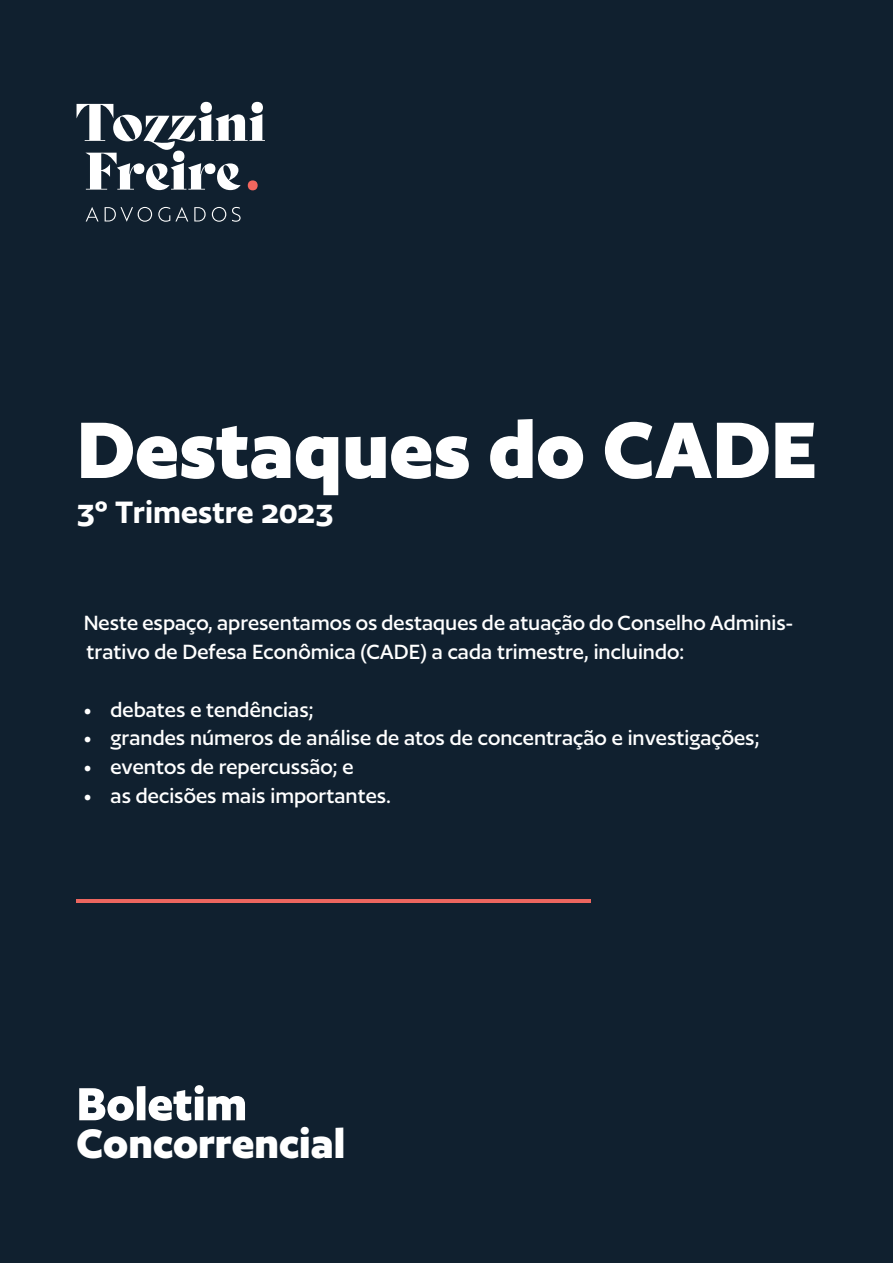
<style>
.page{position:relative;width:893px;height:1263px;background:#10202f}
.page>*{position:absolute;margin:0;border:0;box-sizing:border-box;transform-origin:0 0}
.t1{font:700 93px "Author";color:#fff}
.t2{font:700 54px "Author";color:#fff}
.t3{font:700 48px "Author";color:#fff}
.t4{font:600 36px "Author";color:#fff}
.t5{font:500 24px/28.8px "Author";color:#fff}
</style>
<div class="page">
<hr style="left:77px;top:899px;width:514px;height:4px;background:#ec665f">
<svg style="left:86px;top:207px;width:13px;height:14px"></svg>
<svg style="left:105px;top:207px;width:47px;height:15px"></svg>
<svg style="left:158px;top:207px;width:30px;height:15px"></svg>
<svg style="left:194px;top:207px;width:12px;height:14px"></svg>
<svg style="left:212px;top:207px;width:14px;height:15px"></svg>
<svg style="left:232px;top:207px;width:9px;height:15px"></svg>
<svg style="left:77px;top:102px;width:188px;height:88px"></svg>
<div style="left:248px;top:180px;width:10px;height:10px;background:#f2665e;border-radius:50%"></div>
<h1 class="t1" style="left:77px;top:401px;width:742px">Destaques do CADE</h1>
<h3 class="t4" style="left:77px;top:493px;width:258px">3º Trimestre 2023</h3>
<p class="t5" style="left:84px;top:608px;width:711px">Neste espaço, apresentamos os destaques de atuação do Conselho Adminis&shy;trativo de Defesa Econômica (CADE) a cada trimestre, incluindo:</p>
<p class="t5" style="left:84px;top:695px;width:232px">• debates e tendências;</p>
<p class="t5" style="left:84px;top:723px;width:678px">• grandes números de análise de atos de concentração e investigações;</p>
<p class="t5" style="left:84px;top:752px;width:272px">• eventos de repercussão; e</p>
<p class="t5" style="left:84px;top:781px;width:309px">• as decisões mais importantes.</p>
<h2 class="t2" style="left:77px;top:1075px;width:172px">Boletim</h2>
<h3 class="t3" style="left:77px;top:1118px;width:270px">Concorrencial</h3>
</div>
